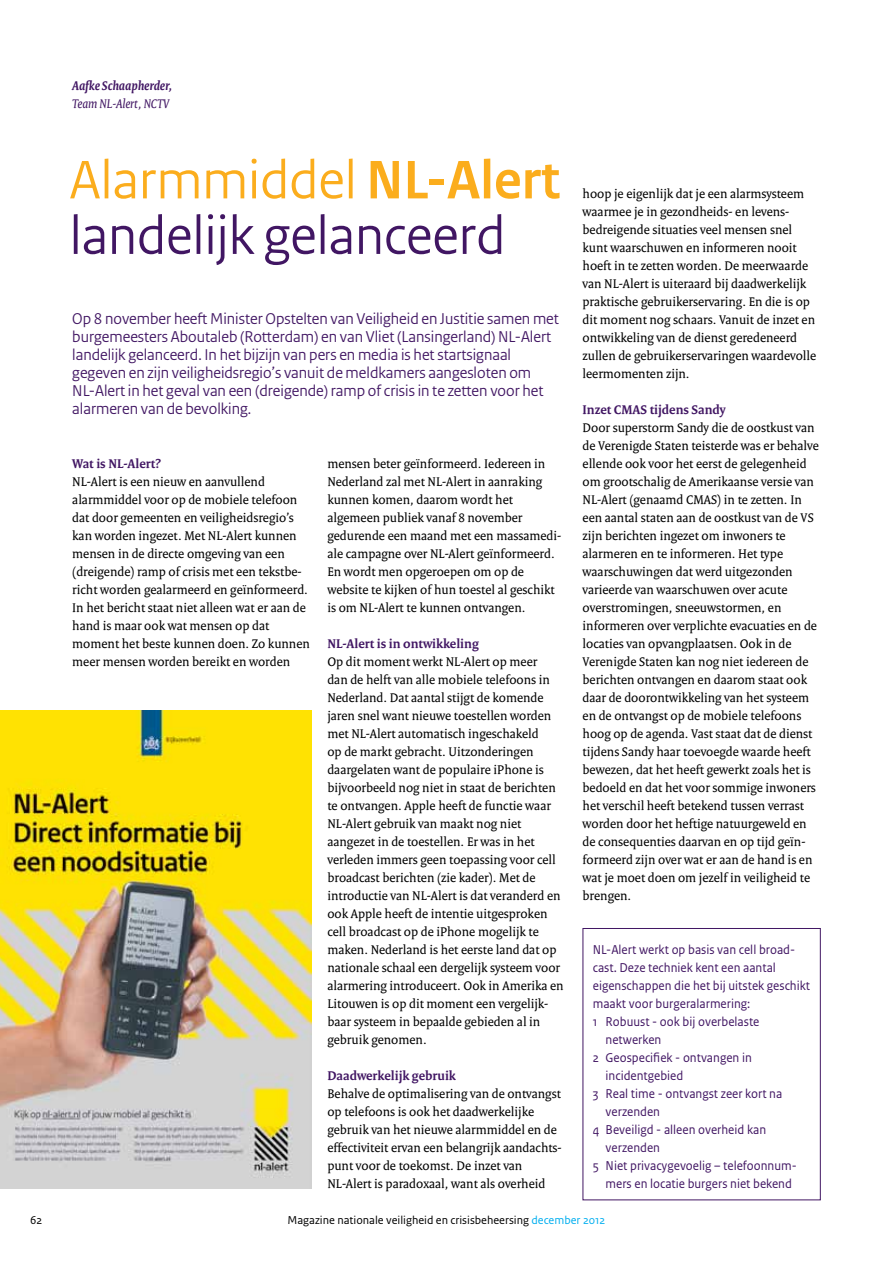
<style>
.page{position:relative;width:893px;height:1263px;background:#fff}
.page>*{position:absolute;margin:0;border:0;box-sizing:border-box;transform-origin:0 0}
.t1{font:57px/55.5px "Rijksoverheid Sans Heading";color:#411663}
.t2{font:16.5px/18px "Rijksoverheid Sans Heading";color:#411663}
.t3{font:13.5px/18px "Rijksoverheid Serif";color:#000}
.t4{font:13.5px "Rijksoverheid Sans Text";color:#411663;scale:.95 1}
.t5{font:700 13.5px "Rijksoverheid Serif";color:#411663}
.t6{font:italic 700 13.5px "Rijksoverheid Serif";color:#411663}
.t7{font:italic 13.5px "Rijksoverheid Serif";color:#411663}
.t8{font:12px "Rijksoverheid Sans Text";color:#000}
.s1{color:#fbad1d}
.s2{font-weight:700;color:#fbad1d}
.s3{color:#00aeef}
</style>
<div class="page">
<img style="left:0;top:711px;width:311px;height:478px">
<div style="left:583px;top:928px;width:238px;height:272px;background:#fff;border:1px solid #411663"></div>
<p class="t6" style="left:72px;top:77px;width:101px">Aafke Schaapherder,</p>
<p class="t7" style="left:72px;top:95px;width:98px">Team NL-Alert, NCTV</p>
<h1 class="t1" style="left:70px;top:153px;width:492px"><span class="s1">Alarmmiddel</span> <span class="s2">NL-Alert </span>landelijk gelanceerd</h1>
<p class="t2" style="left:72px;top:310px;width:488px">Op 8 november heeft Minister Opstelten van Veiligheid en Justitie samen met burgemeesters Aboutaleb (Rotterdam) en van Vliet (Lansingerland) NL-Alert landelijk gelanceerd. In het bijzijn van pers en media is het startsignaal gegeven en zijn veiligheidsregio’s vanuit de meldkamers aangesloten om NL-Alert in het geval van een (dreigende) ramp of crisis in te zetten voor het alarmeren van de bevolking.</p>
<p class="t5" style="left:72px;top:455px;width:90px">Wat is NL-Alert?</p>
<p class="t3" style="left:72px;top:473px;width:239px">NL-Alert is een nieuw en aanvullend alarmmiddel voor op de mobiele telefoon dat door gemeenten en veiligheidsregio’s kan worden ingezet. Met NL-Alert kunnen mensen in de directe omgeving van een (dreigende) ramp of crisis met een tekstbe&shy;richt worden gealarmeerd en geïnformeerd.<br>In het bericht staat niet alleen wat er aan de hand is maar ook wat mensen op dat moment het beste kunnen doen. Zo kunnen meer mensen worden bereikt en worden</p>
<p class="t3" style="left:327px;top:455px;width:235px">mensen beter geïnformeerd. Iedereen in Nederland zal met NL-Alert in aanraking kunnen komen, daarom wordt het algemeen publiek vanaf 8 november gedurende een maand met een massamedi&shy;ale campagne over NL-Alert geïnformeerd.<br>En wordt men opgeroepen om op de website te kijken of hun toestel al geschikt is om NL-Alert te kunnen ontvangen.</p>
<p class="t5" style="left:327px;top:635px;width:153px">NL-Alert is in ontwikkeling</p>
<p class="t3" style="left:327px;top:653px;width:238px">Op dit moment werkt NL-Alert op meer<br>dan de helft van alle mobiele telefoons in Nederland. Dat aantal stijgt de komende jaren snel want nieuwe toestellen worden met NL-Alert automatisch ingeschakeld<br>op de markt gebracht. Uitzonderingen daargelaten want de populaire iPhone is bijvoorbeeld nog niet in staat de berichten te ontvangen. Apple heeft de functie waar NL-Alert gebruik van maakt nog niet aangezet in de toestellen. Er was in het verleden immers geen toepassing voor cell broadcast berichten (zie kader). Met de introductie van NL-Alert is dat veranderd en ook Apple heeft de intentie uitgesproken cell broadcast op de iPhone mogelijk te maken. Nederland is het eerste land dat op nationale schaal een dergelijk systeem voor alarmering introduceert. Ook in Amerika en Litouwen is op dit moment een vergelijk&shy;baar systeem in bepaalde gebieden al in gebruik genomen.</p>
<p class="t5" style="left:327px;top:1067px;width:130px">Daadwerkelijk gebruik</p>
<p class="t3" style="left:327px;top:1084px;width:236px">Behalve de optimalisering van de ontvangst op telefoons is ook het daadwerkelijke gebruik van het nieuwe alarmmiddel en de effectiviteit ervan een belangrijk aandachts&shy;punt voor de toekomst. De inzet van NL-Alert is paradoxaal, want als overheid</p>
<p class="t3" style="left:583px;top:184px;width:235px">hoop je eigenlijk dat je een alarmsysteem waarmee je in gezondheids- en levens&shy;bedreigende situaties veel mensen snel kunt waarschuwen en informeren nooit hoeft in te zetten worden. De meerwaarde van NL-Alert is uiteraard bij daadwerkelijk praktische gebruikerservaring. En die is op dit moment nog schaars. Vanuit de inzet en ontwikkeling van de dienst geredeneerd zullen de gebruikerservaringen waardevolle leermomenten zijn.</p>
<p class="t5" style="left:583px;top:401px;width:144px">Inzet CMAS tijdens Sandy</p>
<p class="t3" style="left:583px;top:418px;width:238px">Door superstorm Sandy die de oostkust van de Verenigde Staten teisterde was er behalve ellende ook voor het eerst de gelegenheid om grootschalig de Amerikaanse versie van NL-Alert (genaamd CMAS) in te zetten. In een aantal staten aan de oostkust van de VS zijn berichten ingezet om inwoners te alarmeren en te informeren. Het type waarschuwingen dat werd uitgezonden varieerde van waarschuwen over acute overstromingen, sneeuwstormen, en informeren over verplichte evacuaties en de locaties van opvangplaatsen. Ook in de Verenigde Staten kan nog niet iedereen de berichten ontvangen en daarom staat ook daar de doorontwikkeling van het systeem en de ontvangst op de mobiele telefoons hoog op de agenda. Vast staat dat de dienst tijdens Sandy haar toevoegde waarde heeft bewezen, dat het heeft gewerkt zoals het is bedoeld en dat het voor sommige inwoners het verschil heeft betekend tussen verrast worden door het heftige natuurgeweld en de consequenties daarvan en op tijd geïn&shy;formeerd zijn over wat er aan de hand is en wat je moet doen om jezelf in veiligheid te brengen.</p>
<p class="t4" style="left:593px;top:942px;width:215px">NL-Alert werkt op basis van cell broad-</p>
<p class="t4" style="left:593px;top:960px;width:194px">cast. Deze techniek kent een aantal</p>
<p class="t4" style="left:593px;top:978px;width:230px">eigenschappen die het bij uitstek geschikt</p>
<p class="t4" style="left:593px;top:996px;width:167px">maakt voor burgeralarmering:</p>
<p class="t4" style="left:593px;top:1014px;width:177px">1 Robuust - ook bij overbelaste</p>
<p class="t4" style="left:606px;top:1032px;width:60px">netwerken</p>
<p class="t4" style="left:593px;top:1050px;width:169px">2 Geospecifiek - ontvangen in</p>
<p class="t4" style="left:606px;top:1068px;width:83px">incidentgebied</p>
<p class="t4" style="left:593px;top:1086px;width:201px">3 Real time - ontvangst zeer kort na</p>
<p class="t4" style="left:606px;top:1104px;width:59px">verzenden</p>
<p class="t4" style="left:593px;top:1122px;width:184px">4 Beveiligd - alleen overheid kan</p>
<p class="t4" style="left:606px;top:1140px;width:59px">verzenden</p>
<p class="t4" style="left:593px;top:1158px;width:216px">5 Niet privacygevoelig – telefoonnum-</p>
<p class="t4" style="left:606px;top:1176px;width:198px">mers en locatie burgers niet bekend</p>
<p class="t8" style="left:30px;top:1213px;width:14px">62</p>
<p class="t8" style="left:288px;top:1213px;width:319px">Magazine nationale veiligheid en crisisbeheersing <span class="s3">december 2012</span></p>
</div>
